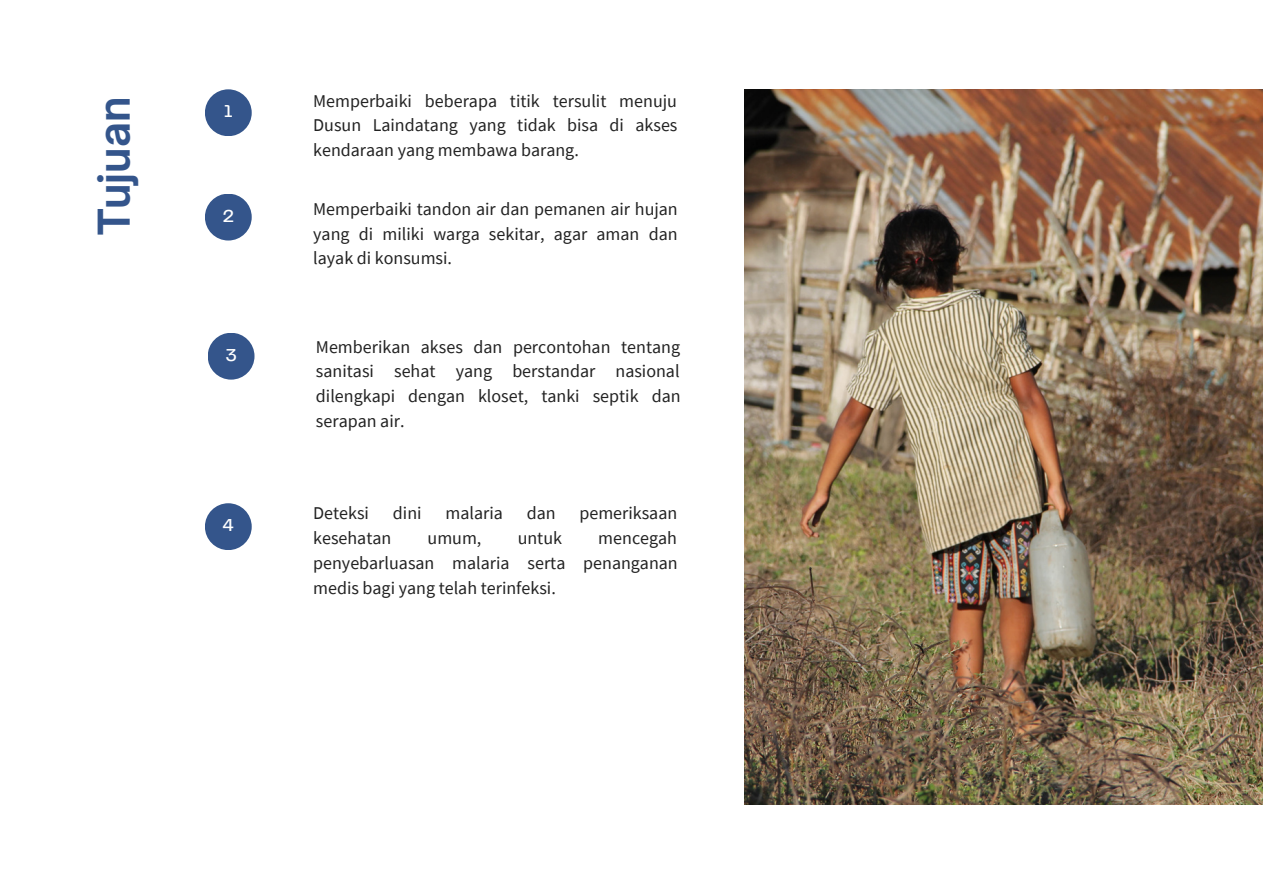
<style>
.page{position:relative;width:1263px;height:894px;background:#fff}
.page>*{position:absolute;margin:0;border:0;box-sizing:border-box;transform-origin:0 0}
.t1{font:700 42px "Open Sauce One";color:#34558b}
.t2{font:18px/24.8px "Source Sans Pro";color:#222;text-align:justify}
.t3{font:500 18px "Telegraf";color:#fff}
</style>
<div class="page">
<div style="left:205px;top:89px;width:47px;height:47px;background:#34558b;border-radius:50%"></div>
<div style="left:205px;top:194px;width:47px;height:46px;background:#34558b;border-radius:50%"></div>
<div style="left:208px;top:332px;width:46px;height:47px;background:#34558b;border-radius:50%"></div>
<img style="left:744px;top:89px;width:519px;height:714px">
<div style="left:205px;top:503px;width:47px;height:47px;background:#34558b;border-radius:50%"></div>
<p class="t1" style="left:88px;top:235px;width:140px;rotate:-90deg">Tujuan</p>
<p class="t3" style="left:224px;top:104px;width:10px">1</p>
<p class="t3" style="left:222px;top:208px;width:13px">2</p>
<p class="t3" style="left:225px;top:347px;width:13px">3</p>
<p class="t3" style="left:223px;top:517px;width:13px">4</p>
<p class="t2" style="left:313px;top:88px;width:366px">Memperbaiki beberapa titik tersulit menuju Dusun Laindatang yang tidak bisa di akses kendaraan yang membawa barang.</p>
<p class="t2" style="left:313px;top:196px;width:366px">Memperbaiki tandon air dan pemanen air hujan yang di miliki warga sekitar, agar aman dan layak di konsumsi.</p>
<p class="t2" style="left:316px;top:334px;width:366px">Memberikan akses dan percontohan tentang sanitasi sehat yang berstandar nasional dilengkapi dengan kloset, tanki septik dan serapan air.</p>
<p class="t2" style="left:313px;top:500px;width:57px">Deteksi</p>
<p class="t2" style="left:393px;top:500px;width:30px">dini</p>
<p class="t2" style="left:445px;top:500px;width:59px">malaria</p>
<p class="t2" style="left:527px;top:500px;width:30px">dan</p>
<p class="t2" style="left:579px;top:500px;width:99px">pemeriksaan</p>
<p class="t2" style="left:313px;top:525px;width:80px">kesehatan</p>
<p class="t2" style="left:428px;top:525px;width:55px">umum,</p>
<p class="t2" style="left:518px;top:525px;width:46px">untuk</p>
<p class="t2" style="left:313px;top:525px;width:366px;text-indent:285px">mencegah penyebarluasan malaria serta penanganan medis bagi yang telah terinfeksi.</p>
</div>
